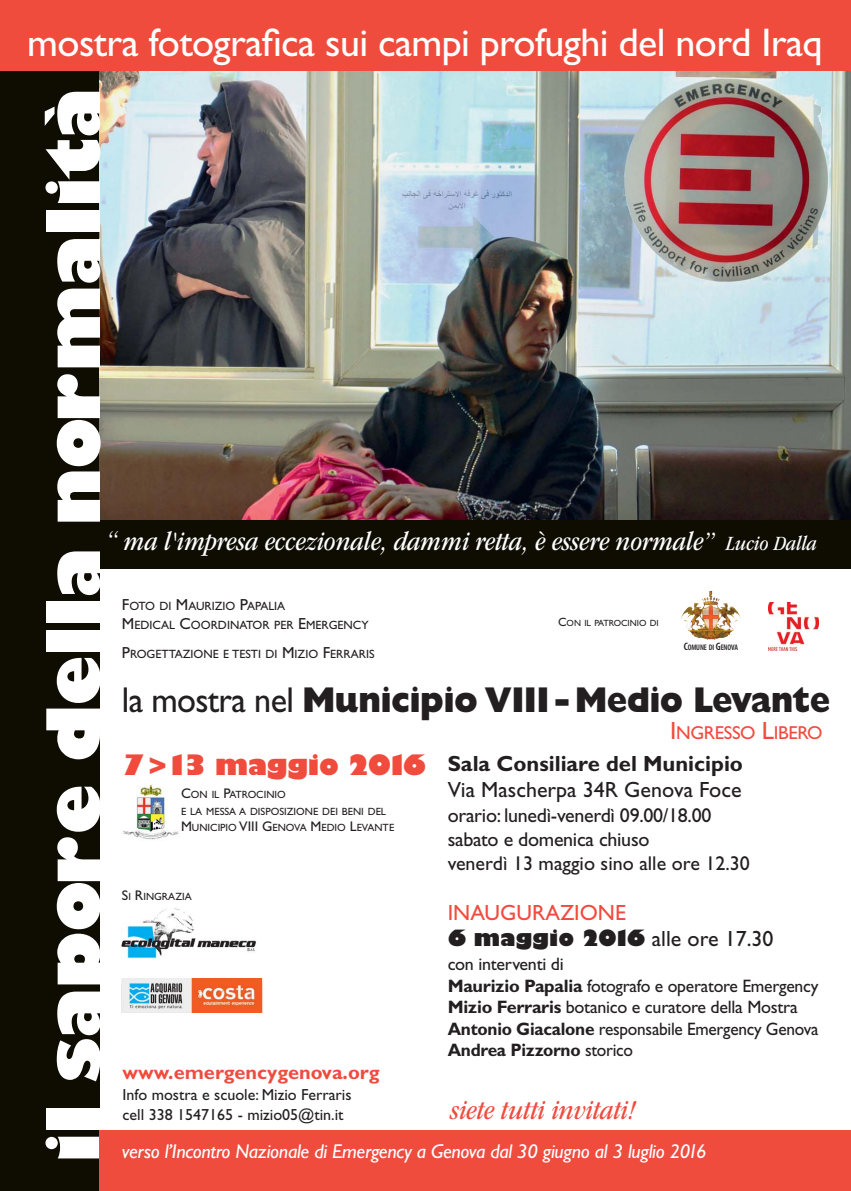
<style>
.page{position:relative;width:851px;height:1191px;background:#fff}
.page>*{position:absolute;margin:0;border:0;box-sizing:border-box;transform-origin:0 0}
.t1{font:800 72px "Gill Sans";letter-spacing:-.015em;color:#fff}
.t2{font:40px "Gill Sans Std";letter-spacing:-.015em;color:#fff}
.t3{font:800 36px "Gill Sans Std";letter-spacing:-.02em;color:#231f20;scale:.95 1}
.t4{font:italic condensed 28px "ITC Garamond Std";color:#f04c3e}
.t5{font:800 27.6px "Gill Sans Std";letter-spacing:-.015em;color:#f04c3e}
.t6{font:italic condensed 27.2px "ITC Garamond Std";color:#fff}
.t7{font:22px/26.4px "Gill Sans Std";color:#f04c3e}
.t8{font:700 22px "Gill Sans Std";color:#231f20}
.t9{font:22px "Gill Sans Std";color:#231f20}
.t10{font:20px/24px "Gill Sans Std";letter-spacing:-.015em;color:#231f20}
.t11{font:italic 20px "Gill Sans Std";letter-spacing:-.015em;color:#fff}
.t12{font:700 20px "Gill Sans Std";color:#f04c3e}
.t13{font:18.8px "Gill Sans Std";letter-spacing:-.02em;color:#f04c3e}
.t14{font:18px/21.6px "Gill Sans Std";letter-spacing:-.015em;color:#231f20}
.t15{font:16px/19.2px "Gill Sans Std";color:#231f20}
.t16{font:12px/19.2px "Gill Sans Std";color:#231f20}
.t17{font:10.5px/16.8px "Gill Sans Std";color:#231f20}
.t18{font:9px "Gill Sans Std";color:#231f20}
.t19{font:600 condensed 8.1px "Myriad Pro";letter-spacing:-.015em;color:#231f20}
.s1{font-size:20.9px}
.s2{font-size:16px}
.s3{font-size:12px}
.s4{font-size:10.8px}
.s5{font-weight:400}
.s6{font-size:25px}
.s7{font-weight:800;color:#231f20}
.s8{color:#231f20}
.s9{font-weight:700}
.s10{font-size:14px}
</style>
<div class="page">
<div style="left:0;top:22px;width:850px;height:546px;background:#0f0c02"></div>
<div style="left:0;top:0;width:99px;height:1191px;background:#0f0c02"></div>
<img style="left:99px;top:70px;width:751px;height:450px">
<div style="left:0;top:0;width:850px;height:70px;background:#f04c3e"></div>
<img style="left:681px;top:591px;width:31px;height:28px">
<img style="left:768px;top:603px;width:50px;height:47px">
<img style="left:123px;top:783px;width:56px;height:57px">
<img style="left:122px;top:908px;width:134px;height:51px">
<div style="left:99px;top:1131px;width:751px;height:60px;background:#f04c3e"></div>
<img style="left:122px;top:978px;width:140px;height:34px">
<h2 class="t2" style="left:27px;top:28px;width:796px">mostra fotografica sui campi profughi del nord Iraq</h2>
<h1 class="t1" style="left:46px;top:1162px;width:1076px;rotate:-90deg">il sapore della normalità</h1>
<h3 class="t6" style="left:106px;top:525px;width:712px">“ ma l'impresa eccezionale, dammi retta, è essere normale” <span class="s1">Lucio Dalla</span></h3>
<p class="t16" style="left:122px;top:597px;width:248px"><span class="s2">F</span>OTO DI <span class="s2">M</span>AURIZIO <span class="s2">P</span>APALIA<br><span class="s2">M</span>EDICAL <span class="s2">C</span>OORDINATOR PER <span class="s2">E</span>MERGENCY</p>
<p class="t16" style="left:122px;top:645px;width:254px"><span class="s2">P</span>ROGETTAZIONE E TESTI DI <span class="s2">M</span>IZIO <span class="s2">F</span>ERRARIS</p>
<p class="t18" style="left:558px;top:619px;width:102px"><span class="s3">C</span>ON IL PATROCINIO DI</p>
<p class="t19" style="left:683px;top:642px;width:56px"><span class="s4">C</span>OMUNE DI <span class="s4">G</span>ENOVA</p>
<h3 class="t3" style="left:122px;top:678px;width:747px"><span class="s5">la mostra nel</span> Municipio VIII - Medio Levante</h3>
<p class="t13" style="left:670px;top:726px;width:154px"><span class="s6">I</span>NGRESSO <span class="s6">L</span>IBERO</p>
<h3 class="t5" style="left:122px;top:749px;width:306px">7 &gt;13 maggio 2016</h3>
<p class="t8" style="left:447px;top:755px;width:297px">Sala Consiliare del Municipio</p>
<p class="t9" style="left:447px;top:782px;width:295px">Via Mascherpa 34R Genova Foce</p>
<p class="t10" style="left:447px;top:806px;width:304px">orario: lunedì-venerdì 09.00/18.00 sabato e domenica chiuso<br>venerdì 13 maggio sino alle ore 12.30</p>
<p class="t7" style="left:447px;top:901px;width:327px">INAUGURAZIONE<br><span class="s7">6 maggio 2016</span> <span class="s8">alle ore 17.30</span></p>
<p class="t14" style="left:447px;top:955px;width:372px">con interventi di<br><span class="s9">Maurizio Papalia</span> fotografo e operatore Emergency <span class="s9">Mizio Ferraris</span> botanico e curatore della Mostra <span class="s9">Antonio Giacalone</span> responsabile Emergency Genova <span class="s9">Andrea Pizzorno</span> storico</p>
<p class="t17" style="left:181px;top:787px;width:215px"><span class="s10">C</span>ON IL <span class="s10">P</span>ATROCINIO<br>E LA MESSA A DISPOSIZIONE DEI BENI DEL<br><span class="s10">M</span>UNICIPIO <span class="s10">VIII G</span>ENOVA <span class="s10">M</span>EDIO <span class="s10">L</span>EVANTE</p>
<p class="t17" style="left:122px;top:889px;width:71px"><span class="s10">S</span>I <span class="s10">R</span>INGRAZIA</p>
<p class="t12" style="left:123px;top:1065px;width:258px">www.emergencygenova.org</p>
<p class="t15" style="left:123px;top:1087px;width:230px">Info mostra e scuole: Mizio Ferraris cell 338 1547165 - mizio05@tin.it</p>
<h3 class="t4" style="left:450px;top:1093px;width:187px">siete tutti invitati!</h3>
<p class="t11" style="left:122px;top:1144px;width:586px">verso l’Incontro Nazionale di Emergency a Genova dal 30 giugno al 3 luglio 2016</p>
</div>
